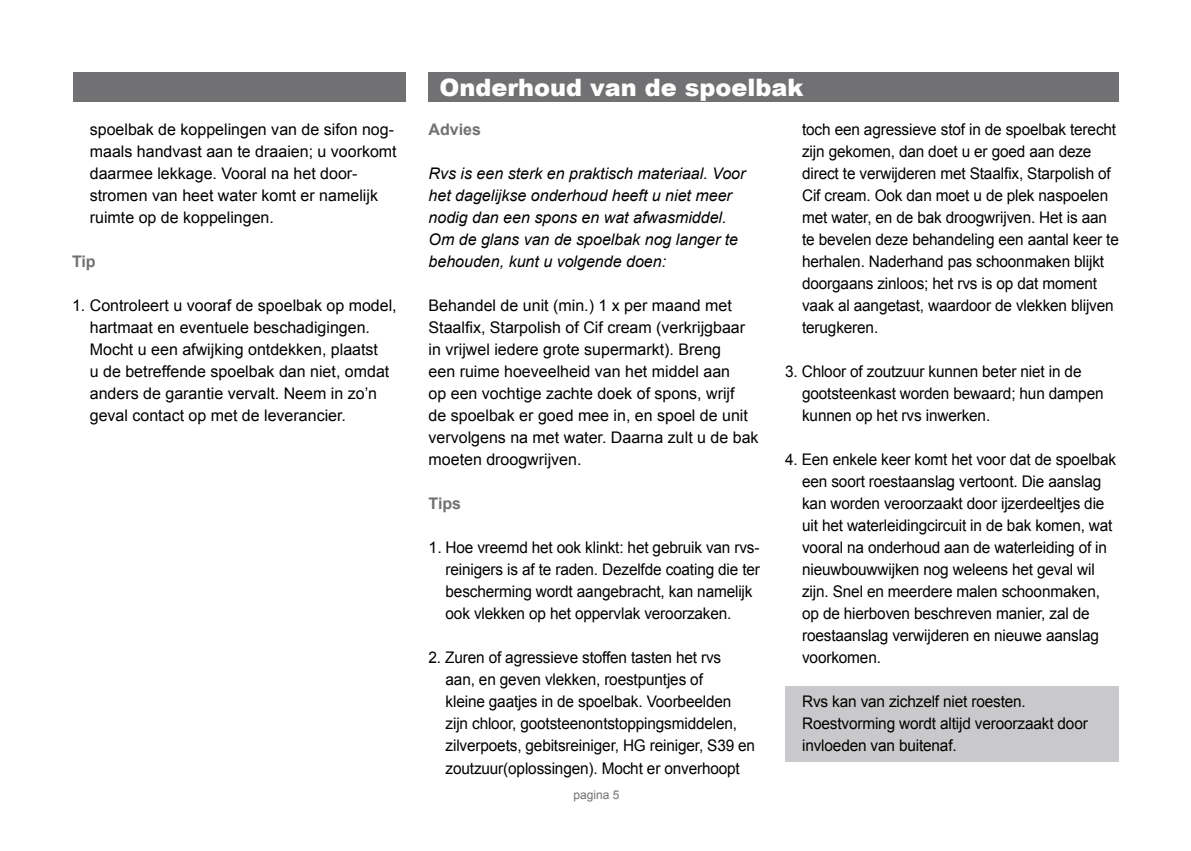
<style>
.page{position:relative;width:1191px;height:851px;background:#fff}
.page>*{position:absolute;margin:0;border:0;box-sizing:border-box;transform-origin:0 0}
.t1{font:900 24px "Arial";color:#fff}
.t2{font:16px/22px "Arial";letter-spacing:-.01em;color:#000;scale:.96 1}
.t3{font:16px/22px "Arial";letter-spacing:-.01em;color:#000}
.t4{font:italic 16px/22px "Arial";color:#000}
.t5{font:700 16px "Arial";color:#717073}
.t6{font:12px "Arial";color:#717073}
</style>
<div class="page">
<div style="left:785px;top:686px;width:334px;height:76px;background:#c9c9cb"></div>
<div style="left:428px;top:72px;width:691px;height:29px;background:#717073"></div>
<div style="left:74px;top:72px;width:332px;height:29px;background:#717073"></div>
<p class="t3" style="left:90px;top:119px;width:308px">spoelbak de koppelingen van de sifon nog&shy;maals handvast aan te draaien; u voorkomt daarmee lekkage. Vooral na het door&shy;stromen van heet water komt er namelijk ruimte op de koppelingen.</p>
<p class="t5" style="left:72px;top:251px;width:25px">Tip</p>
<p class="t3" style="left:90px;top:295px;width:308px;text-indent:-18px">1. Controleert u vooraf de spoelbak op model, hartmaat en eventuele beschadigingen.<br>Mocht u een afwijking ontdekken, plaatst<br>u de betreffende spoelbak dan niet, omdat anders de garantie vervalt. Neem in zo’n geval contact op met de leverancier.</p>
<h1 class="t1" style="left:439px;top:69px;width:366px">Onderhoud van de spoelbak</h1>
<p class="t5" style="left:428px;top:119px;width:54px">Advies</p>
<p class="t4" style="left:428px;top:163px;width:318px">Rvs is een sterk en praktisch materiaal. Voor het dagelijkse onderhoud heeft u niet meer nodig dan een spons en wat afwasmiddel.<br>Om de glans van de spoelbak nog langer te behouden, kunt u volgende doen:</p>
<p class="t3" style="left:428px;top:295px;width:331px">Behandel de unit (min.) 1 x per maand met Staalfix, Starpolish of Cif cream (verkrijgbaar in vrijwel iedere grote supermarkt). Breng<br>een ruime hoeveelheid van het middel aan<br>op een vochtige zachte doek of spons, wrijf<br>de spoelbak er goed mee in, en spoel de unit vervolgens na met water. Daarna zult u de bak moeten droogwrijven.</p>
<p class="t5" style="left:428px;top:493px;width:34px">Tips</p>
<p class="t3" style="left:445px;top:537px;width:316px;text-indent:-17px">1. Hoe vreemd het ook klinkt: het gebruik van rvs&shy;reinigers is af te raden. Dezelfde coating die ter bescherming wordt aangebracht, kan namelijk ook vlekken op het oppervlak veroorzaken.</p>
<p class="t2" style="left:445px;top:647px;width:324px;text-indent:-17px">2. Zuren of agressieve stoffen tasten het rvs<br>aan, en geven vlekken, roestpuntjes of<br>kleine gaatjes in de spoelbak. Voorbeelden zijn chloor, gootsteenontstoppingsmiddelen, zilverpoets, gebitsreiniger, HG reiniger, S39 en zoutzuur(oplossingen). Mocht er onverhoopt</p>
<p class="t6" style="left:573px;top:786px;width:48px">pagina 5</p>
<p class="t2" style="left:802px;top:119px;width:331px">toch een agressieve stof in de spoelbak terecht zijn gekomen, dan doet u er goed aan deze direct te verwijderen met Staalfix, Starpolish of Cif cream. Ook dan moet u de plek naspoelen met water, en de bak droogwrijven. Het is aan te bevelen deze behandeling een aantal keer te herhalen. Naderhand pas schoonmaken blijkt doorgaans zinloos; het rvs is op dat moment vaak al aangetast, waardoor de vlekken blijven terugkeren.</p>
<p class="t2" style="left:802px;top:361px;width:315px;text-indent:-17px">3. Chloor of zoutzuur kunnen beter niet in de gootsteenkast worden bewaard; hun dampen kunnen op het rvs inwerken.</p>
<p class="t2" style="left:802px;top:449px;width:328px;text-indent:-17px">4. Een enkele keer komt het voor dat de spoelbak een soort roestaanslag vertoont. Die aanslag kan worden veroorzaakt door ijzerdeeltjes die uit het waterleidingcircuit in de bak komen, wat vooral na onderhoud aan de waterleiding of in nieuwbouwwijken nog weleens het geval wil zijn. Snel en meerdere malen schoonmaken, op de hierboven beschreven manier, zal de roestaanslag verwijderen en nieuwe aanslag voorkomen.</p>
<p class="t2" style="left:802px;top:691px;width:299px">Rvs kan van zichzelf niet roesten.<br>Roestvorming wordt altijd veroorzaakt door invloeden van buitenaf.</p>
</div>
